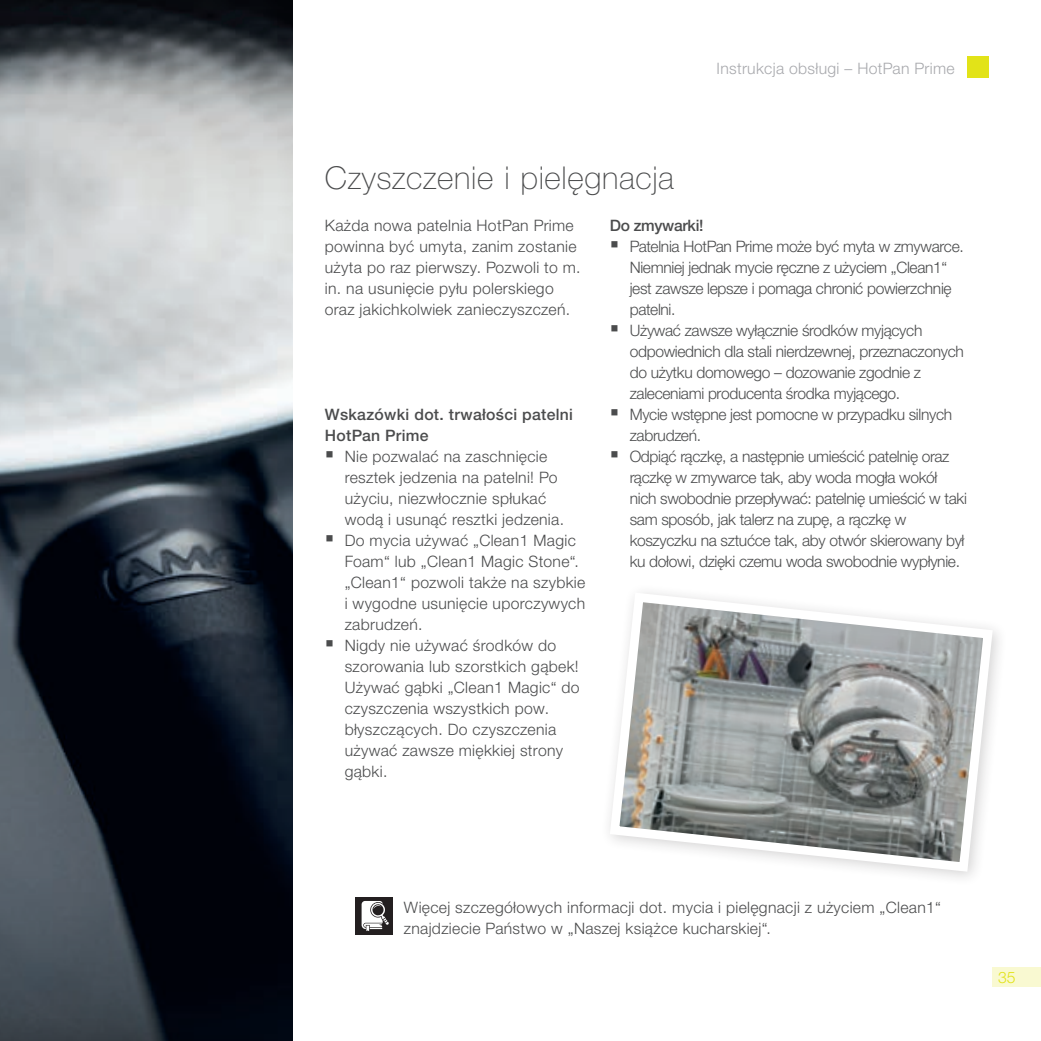
<style>
.page{position:relative;width:1041px;height:1041px;background:#fff}
.page>*{position:absolute;margin:0;border:0;box-sizing:border-box;transform-origin:0 0}
.t1{font:100 31.5px "Helvetica Neue LTW1 G";letter-spacing:.02em;color:#4b4c4d}
.t2{font:300 15.75px/21px "Helvetica Neue LTW1 G";letter-spacing:.005em;color:#4b4c4d}
.t3{font:300 15.75px/21px "Helvetica Neue LTW1 G";letter-spacing:-.02em;color:#4b4c4d}
.t4{font:500 15.75px/21px "Helvetica Neue LTW1 G";letter-spacing:.02em;color:#4b4c4d}
.t5{font:300 15.75px "Helvetica Neue LTW1 G";letter-spacing:.02em;color:#a8a9ad}
.t6{font:500 15.75px "Helvetica Neue LTW1 G";letter-spacing:-.02em;color:#4b4c4d}
.t7{font:300 15.75px "Helvetica Neue LTW1 G";color:#e2e318}
</style>
<div class="page">
<svg style="left:609px;top:592px;width:388px;height:284px"></svg>
<div style="left:355px;top:897px;width:37px;height:37px;background:#231f20"></div>
<svg style="left:362px;top:901px;width:27px;height:30px"></svg>
<div style="left:992px;top:967px;width:49px;height:20px;background:#f9f9d1"></div>
<div style="left:967px;top:56px;width:22px;height:22px;background:#e2e318"></div>
<img style="left:0;top:0;width:292px;height:1041px">
<h1 class="t1" style="left:325px;top:159px;width:351px">Czyszczenie i pielęgnacja</h1>
<p class="t5" style="left:716px;top:58px;width:239px">Instrukcja obsługi – HotPan Prime</p>
<p class="t2" style="left:325px;top:214px;width:257px">Każda nowa patelnia HotPan Prime powinna być umyta, zanim zostanie użyta po raz pierwszy. Pozwoli to m. in. na usunięcie pyłu polerskiego oraz jakichkolwiek zanieczyszczeń.</p>
<p class="t4" style="left:325px;top:403px;width:250px">Wskazówki dot. trwałości patelni<br>HotPan Prime</p>
<p class="t2" style="left:345px;top:445px;width:242px">Nie pozwalać na zaschnięcie resztek jedzenia na patelni! Po użyciu, niezwłocznie spłukać wodą i usunąć resztki jedzenia.<br>Do mycia używać „Clean1 Magic<br>Foam“ lub „Clean1 Magic Stone“. „Clean1“ pozwoli także na szybkie i wygodne usunięcie uporczywych zabrudzeń.<br>Nigdy nie używać środków do szorowania lub szorstkich gąbek!<br>Używać gąbki „Clean1 Magic“ do czyszczenia wszystkich pow. błyszczących. Do czyszczenia używać zawsze miękkiej strony gąbki.</p>
<p class="t6" style="left:610px;top:215px;width:95px">Do zmywarki!</p>
<p class="t3" style="left:630px;top:235px;width:339px">Patelnia HotPan Prime może być myta w zmywarce.<br>Niemniej jednak mycie ręczne z użyciem „Clean1“ jest zawsze lepsze i pomaga chronić powierzchnię patelni.<br>Używać zawsze wyłącznie środków myjących odpowiednich dla stali nierdzewnej, przeznaczonych do użytku domowego – dozowanie zgodnie z zaleceniami producenta środka myjącego.<br>Mycie wstępne jest pomocne w przypadku silnych zabrudzeń.<br>Odpiąć rączkę, a następnie umieścić patelnię oraz rączkę w zmywarce tak, aby woda mogła wokół nich swobodnie przepływać: patelnię umieścić w taki sam sposób, jak talerz na zupę, a rączkę w koszyczku na sztućce tak, aby otwór skierowany był ku dołowi, dzięki czemu woda swobodnie wypłynie.</p>
<p class="t2" style="left:404px;top:897px;width:539px">Więcej szczegółowych informacji dot. mycia i pielęgnacji z użyciem „Clean1“ znajdziecie Państwo w „Naszej książce kucharskiej“.</p>
<p class="t7" style="left:998px;top:968px;width:19px">35</p>
</div>
